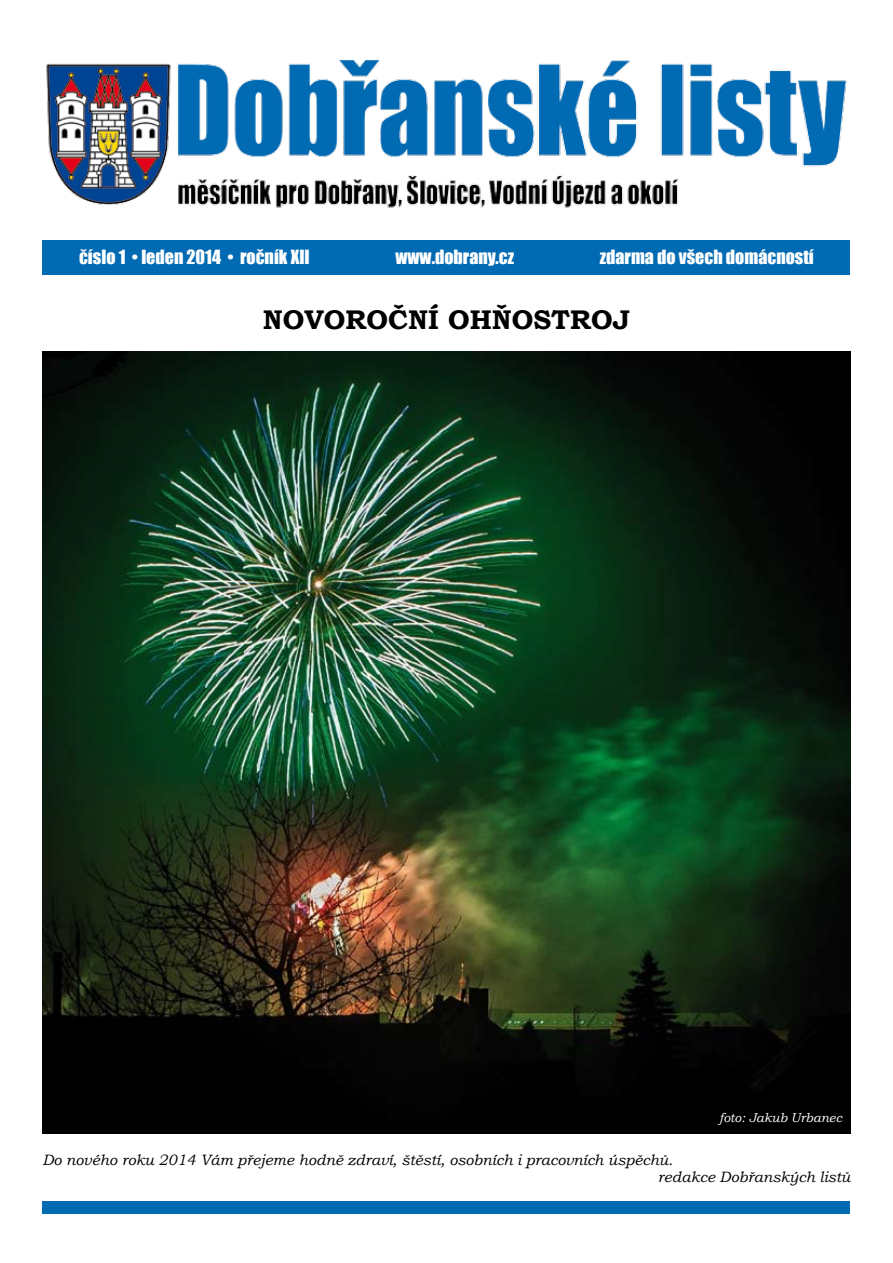
<style>
.page{position:relative;width:893px;height:1263px;background:#fff}
.page>*{position:absolute;margin:0;border:0;box-sizing:border-box;transform-origin:0 0}
.t1{font:700 27px "Bookman Old Style";color:#000}
.t2{font:18px "Impact";color:#fff}
.t3{font:italic 15px/17px "Bookman Old Style";color:#000}
.t4{font:italic 12.75px "Bookman Old Style";color:#fff}
</style>
<div class="page">
<div style="left:43px;top:240px;width:807px;height:34px;background:#006ab2"></div>
<img style="left:46px;top:60px;width:801px;height:148px">
<div style="left:43px;top:1201px;width:807px;height:13px;background:#006ab2"></div>
<img style="left:43px;top:351px;width:807px;height:782px">
<p class="t2" style="left:79px;top:243px;width:232px">číslo 1 • leden 2014 • ročník XII</p>
<p class="t2" style="left:396px;top:243px;width:120px">www.dobrany.cz</p>
<p class="t2" style="left:600px;top:243px;width:216px">zdarma do všech domácností</p>
<h1 class="t1" style="left:263px;top:300px;width:369px">NOVOROČNÍ OHŇOSTROJ</h1>
<p class="t4" style="left:719px;top:1108px;width:124px">foto: Jakub Urbanec</p>
<p class="t3" style="left:658px;top:1151px;width:194px;text-indent:-615px">Do nového roku 2014 Vám přejeme hodně zdraví, štěstí, osobních i pracovních úspěchů.<br>redakce Dobřanských listů</p>
</div>
